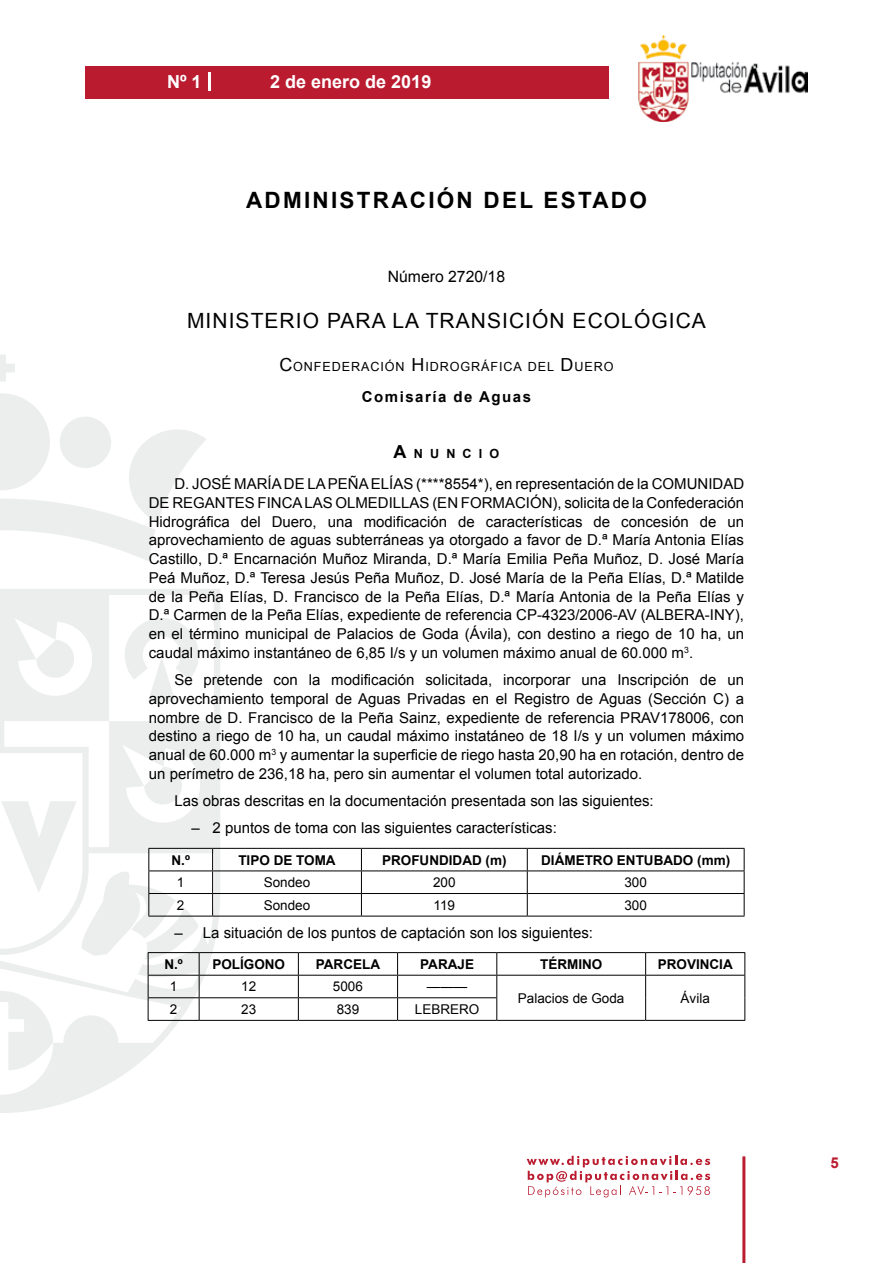
<style>
.page{position:relative;width:893px;height:1263px;background:#fff}
.page>*{position:absolute;margin:0;border:0;box-sizing:border-box;transform-origin:0 0}
.t1{font:700 22.5px "Arial";letter-spacing:.1em;color:#000}
.t2{font:21px "Arial";letter-spacing:.05em;color:#000}
.t3{font:700 18px "Arial";color:#fff}
.t4{font:15.75px "Arial";color:#000}
.t5{font:15px/18.8px "Arial";color:#000;text-align:justify}
.t6{font:700 15px "Arial";letter-spacing:.1em;color:#000}
.t7{font:700 15px "Arial";color:#ba1b2f}
.t8{font:700 13.5px "Arial";color:#000}
.t9{font:13.5px "Arial";color:#000}
.t10{font:12.6px "Arial";letter-spacing:.07em;color:#000}
.t11{font:700 12.6px "Arial";letter-spacing:.57em;color:#000}
.s1{font-size:18px}
</style>
<div class="page">
<svg style="left:527px;top:1156px;width:183px;height:41px"></svg>
<div style="left:85px;top:66px;width:523px;height:33px;background:#ba1b2f"></div>
<img style="left:638px;top:36px;width:170px;height:86px">
<hr style="left:742px;top:1156px;width:3px;height:107px;background:#ba1b2f">
<svg style="left:208px;top:72px;width:2px;height:18px"></svg>
<svg style="left:0;top:355px;width:15px;height:27px"></svg>
<svg style="left:0;top:393px;width:206px;height:168px"></svg>
<svg style="left:0;top:589px;width:220px;height:524px"></svg>
<svg style="left:36px;top:640px;width:40px;height:40px"></svg>
<svg style="left:125px;top:618px;width:74px;height:83px"></svg>
<hr style="left:148px;top:848px;width:65px;height:1px;background:#000">
<hr style="left:213px;top:848px;width:148px;height:1px;background:#000">
<hr style="left:361px;top:848px;width:166px;height:1px;background:#000">
<hr style="left:527px;top:848px;width:217px;height:1px;background:#000">
<hr style="left:148px;top:870px;width:65px;height:1px;background:#000">
<hr style="left:213px;top:870px;width:148px;height:1px;background:#000">
<hr style="left:361px;top:870px;width:166px;height:1px;background:#000">
<hr style="left:527px;top:870px;width:217px;height:1px;background:#000">
<hr style="left:148px;top:893px;width:65px;height:1px;background:#000">
<hr style="left:213px;top:893px;width:148px;height:1px;background:#000">
<svg style="left:212px;top:849px;width:1px;height:67px"></svg>
<hr style="left:361px;top:893px;width:166px;height:1px;background:#000">
<svg style="left:361px;top:849px;width:1px;height:67px"></svg>
<hr style="left:527px;top:893px;width:217px;height:1px;background:#000">
<svg style="left:527px;top:849px;width:1px;height:67px"></svg>
<svg style="left:744px;top:849px;width:1px;height:67px"></svg>
<hr style="left:148px;top:916px;width:65px;height:1px;background:#000">
<hr style="left:213px;top:916px;width:148px;height:1px;background:#000">
<hr style="left:361px;top:916px;width:166px;height:1px;background:#000">
<hr style="left:527px;top:916px;width:217px;height:1px;background:#000">
<hr style="left:199px;top:952px;width:99px;height:1px;background:#000">
<hr style="left:298px;top:952px;width:100px;height:1px;background:#000">
<hr style="left:398px;top:952px;width:99px;height:1px;background:#000">
<hr style="left:497px;top:952px;width:149px;height:1px;background:#000">
<hr style="left:646px;top:952px;width:99px;height:1px;background:#000">
<hr style="left:199px;top:975px;width:99px;height:1px;background:#000">
<hr style="left:298px;top:975px;width:100px;height:1px;background:#000">
<hr style="left:398px;top:975px;width:99px;height:1px;background:#000">
<hr style="left:497px;top:975px;width:149px;height:1px;background:#000">
<hr style="left:646px;top:975px;width:99px;height:1px;background:#000">
<svg style="left:645px;top:953px;width:1px;height:67px"></svg>
<svg style="left:744px;top:953px;width:1px;height:67px"></svg>
<hr style="left:497px;top:1020px;width:149px;height:1px;background:#000">
<hr style="left:646px;top:1020px;width:99px;height:1px;background:#000">
<hr style="left:199px;top:997px;width:99px;height:1px;background:#000">
<svg style="left:0;top:767px;width:200px;height:303px"></svg>
<hr style="left:298px;top:997px;width:100px;height:1px;background:#000">
<svg style="left:298px;top:953px;width:1px;height:67px"></svg>
<hr style="left:398px;top:997px;width:99px;height:1px;background:#000">
<svg style="left:397px;top:953px;width:1px;height:67px"></svg>
<svg style="left:496px;top:953px;width:1px;height:67px"></svg>
<hr style="left:148px;top:1020px;width:51px;height:1px;background:#000">
<hr style="left:199px;top:1020px;width:99px;height:1px;background:#000">
<hr style="left:298px;top:1020px;width:100px;height:1px;background:#000">
<hr style="left:398px;top:1020px;width:99px;height:1px;background:#000">
<p class="t3" style="left:167px;top:69px;width:36px">Nº 1</p>
<p class="t3" style="left:270px;top:69px;width:163px">2 de enero de 2019</p>
<h1 class="t1" style="left:246px;top:185px;width:402px">ADMINISTRACIÓN DEL ESTADO</h1>
<p class="t4" style="left:388px;top:266px;width:119px">Número 2720/18</p>
<h2 class="t2" style="left:187px;top:307px;width:520px">MINISTERIO PARA LA TRANSICIÓN ECOLÓGICA</h2>
<p class="t10" style="left:279px;top:359px;width:336px"><span class="s1">C</span>ONFEDERACIÓN <span class="s1">H</span>IDROGRÁFICA DEL <span class="s1">D</span>UERO</p>
<p class="t6" style="left:362px;top:387px;width:171px">Comisaría de Aguas</p>
<p class="t11" style="left:394px;top:445px;width:107px"><span class="s1">A</span>NUNCIO</p>
<p class="t5" style="left:149px;top:475px;width:597px;text-indent:26px">D. JOSÉ MARÍA DE LA PEÑA ELÍAS (****8554*), en representación de la COMUNIDAD DE REGANTES FINCA LAS OLMEDILLAS (EN FORMACIÓN), solicita de la Confederación Hidrográfica del Duero, una modificación de características de concesión de un aprovechamiento de aguas subterráneas ya otorgado a favor de D.ª María Antonia Elías Castillo, D.ª Encarnación Muñoz Miranda, D.ª María Emilia Peña Muñoz, D. José María Peá Muñoz, D.ª Teresa Jesús Peña Muñoz, D. José María de la Peña Elías, D.ª Matilde de la Peña Elías, D. Francisco de la Peña Elías, D.ª María Antonia de la Peña Elías y D.ª Carmen de la Peña Elías, expediente de referencia CP-4323/2006-AV (ALBERA-INY), en el término municipal de Palacios de Goda (Ávila), con destino a riego de 10 ha, un caudal máximo instantáneo de 6,85 I/s y un volumen máximo anual de 60.000 m<sup>3</sup>.</p>
<p class="t5" style="left:149px;top:671px;width:597px;text-indent:26px">Se pretende con la modificación solicitada, incorporar una Inscripción de un aprovechamiento temporal de Aguas Privadas en el Registro de Aguas (Sección C) a nombre de D. Francisco de la Peña Sainz, expediente de referencia PRAV178006, con destino a riego de 10 ha, un caudal máximo instatáneo de 18 I/s y un volumen máximo anual de 60.000 m<sup>3</sup> y aumentar la superficie de riego hasta 20,90 ha en rotación, dentro de un perímetro de 236,18 ha, pero sin aumentar el volumen total autorizado.</p>
<p class="t5" style="left:174px;top:792px;width:481px">Las obras descritas en la documentación presentada son las siguientes:</p>
<p class="t5" style="left:191px;top:819px;width:367px">– 2 puntos de toma con las siguientes características:</p>
<p class="t8" style="left:171px;top:851px;width:20px">N.º</p>
<p class="t8" style="left:238px;top:851px;width:99px">TIPO DE TOMA</p>
<p class="t8" style="left:382px;top:851px;width:126px">PROFUNDIDAD (m)</p>
<p class="t8" style="left:541px;top:851px;width:190px">DIÁMETRO ENTUBADO (mm)</p>
<p class="t9" style="left:177px;top:873px;width:9px">1</p>
<p class="t9" style="left:264px;top:873px;width:48px">Sondeo</p>
<p class="t9" style="left:433px;top:873px;width:24px">200</p>
<p class="t9" style="left:624px;top:873px;width:24px">300</p>
<p class="t9" style="left:177px;top:896px;width:9px">2</p>
<p class="t9" style="left:264px;top:896px;width:48px">Sondeo</p>
<p class="t9" style="left:434px;top:896px;width:23px">119</p>
<p class="t9" style="left:624px;top:896px;width:24px">300</p>
<p class="t5" style="left:174px;top:923px;width:420px">– La situación de los puntos de captación son los siguientes:</p>
<p class="t8" style="left:164px;top:955px;width:20px">N.º</p>
<p class="t8" style="left:212px;top:955px;width:74px">POLÍGONO</p>
<p class="t8" style="left:316px;top:955px;width:66px">PARCELA</p>
<p class="t8" style="left:420px;top:955px;width:55px">PARAJE</p>
<p class="t8" style="left:540px;top:955px;width:64px">TÉRMINO</p>
<p class="t8" style="left:658px;top:955px;width:77px">PROVINCIA</p>
<p class="t9" style="left:170px;top:978px;width:9px">1</p>
<p class="t9" style="left:241px;top:978px;width:17px">12</p>
<p class="t9" style="left:333px;top:978px;width:32px">5006</p>
<p class="t9" style="left:427px;top:978px;width:42px">———</p>
<p class="t9" style="left:518px;top:989px;width:108px">Palacios de Goda</p>
<p class="t9" style="left:681px;top:989px;width:31px">Ávila</p>
<p class="t9" style="left:170px;top:1000px;width:9px">2</p>
<p class="t9" style="left:241px;top:1000px;width:17px">23</p>
<p class="t9" style="left:337px;top:1000px;width:24px">839</p>
<p class="t9" style="left:415px;top:1000px;width:66px">LEBRERO</p>
<p class="t7" style="left:831px;top:1153px;width:10px">5</p>
</div>
